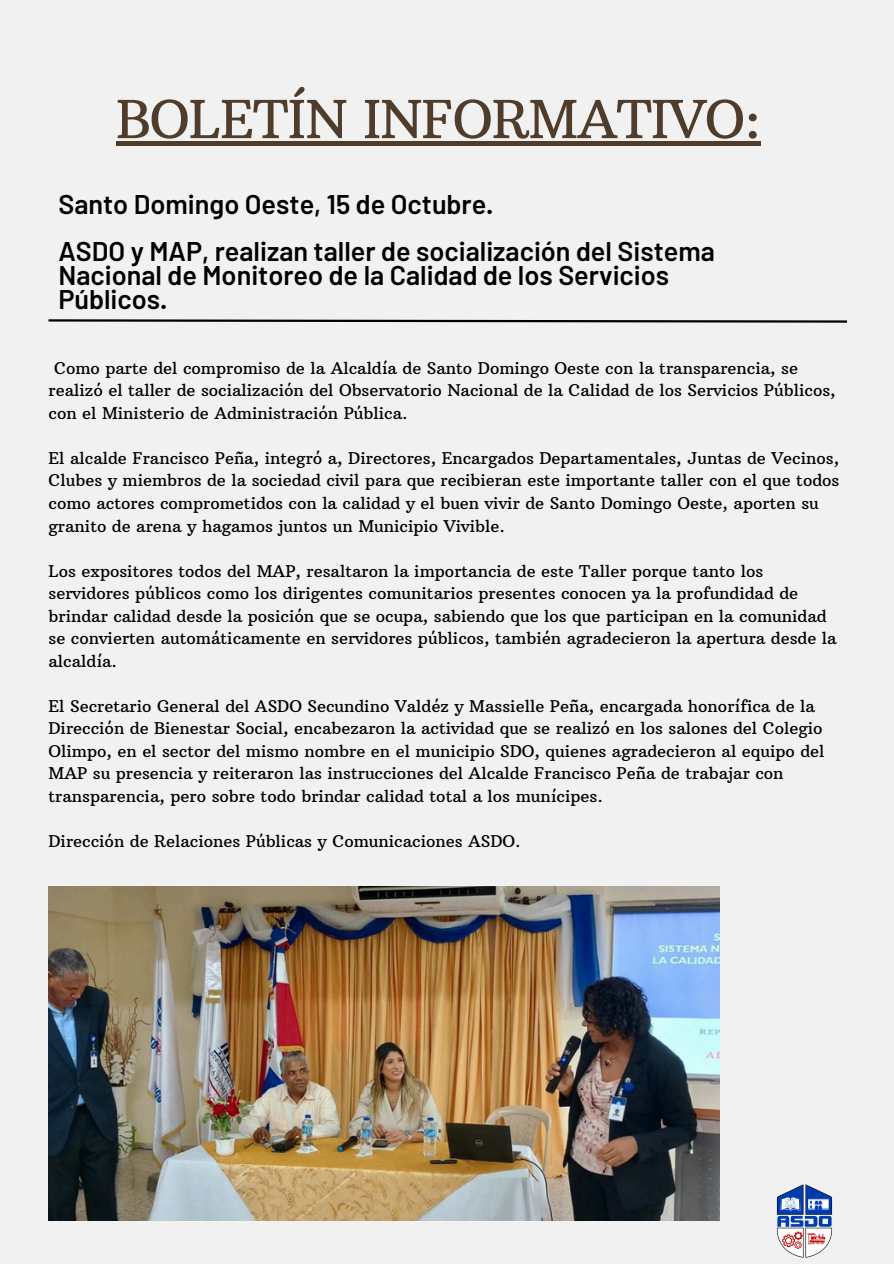
<style>
.page{position:relative;width:894px;height:1264px;background:#fff}
.page>*{position:absolute;margin:0;border:0;box-sizing:border-box;transform-origin:0 0}
.t1{font:52.2px "Arbutus Slab";letter-spacing:-.02em;color:#4f3c2b}
.t2{font:600 27px/23.7px "Barlow";color:#000}
.t3{font:16.5px/22.5px "Arbutus Slab";color:#000}
</style>
<div class="page">
<div style="left:0;top:0;width:893px;height:1263px;background:#f1f1f1"></div>
<img style="left:776px;top:1184px;width:57px;height:74px">
<svg style="left:48px;top:319px;width:799px;height:4px"></svg>
<img style="left:48px;top:886px;width:671px;height:334px">
<div style="left:116px;top:141px;width:644px;height:5px;background:#4f3c2b"></div>
<h1 class="t1" style="left:116px;top:87px;width:646px">BOLETÍN INFORMATIVO:</h1>
<h2 class="t2" style="left:58px;top:191px;width:436px">Santo Domingo Oeste, 15 de Octubre.</h2>
<h2 class="t2" style="left:58px;top:239px;width:658px">ASDO y MAP, realizan taller de socialización del Sistema<br>Nacional de Monitoreo de la Calidad de los Servicios<br>Públicos.</h2>
<p class="t3" style="left:48px;top:357px;width:788px;text-indent:6px">Como parte del compromiso de la Alcaldía de Santo Domingo Oeste con la transparencia, se realizó el taller de socialización del Observatorio Nacional de la Calidad de los Servicios Públicos, con el Ministerio de Administración Pública.</p>
<p class="t3" style="left:48px;top:447px;width:792px">El alcalde Francisco Peña, integró a, Directores, Encargados Departamentales, Juntas de Vecinos, Clubes y miembros de la sociedad civil para que recibieran este importante taller con el que todos como actores comprometidos con la calidad y el buen vivir de Santo Domingo Oeste, aporten su granito de arena y hagamos juntos un Municipio Vivible.</p>
<p class="t3" style="left:48px;top:559px;width:789px">Los expositores todos del MAP, resaltaron la importancia de este Taller porque tanto los servidores públicos como los dirigentes comunitarios presentes conocen ya la profundidad de brindar calidad desde la posición que se ocupa, sabiendo que los que participan en la comunidad se convierten automáticamente en servidores públicos, también agradecieron la apertura desde la alcaldía.</p>
<p class="t3" style="left:48px;top:694px;width:777px">El Secretario General del ASDO Secundino Valdéz y Massielle Peña, encargada honorífica de la Dirección de Bienestar Social, encabezaron la actividad que se realizó en los salones del Colegio Olimpo, en el sector del mismo nombre en el municipio SDO, quienes agradecieron al equipo del MAP su presencia y reiteraron las instrucciones del Alcalde Francisco Peña de trabajar con transparencia, pero sobre todo brindar calidad total a los munícipes.</p>
<p class="t3" style="left:48px;top:829px;width:473px">Dirección de Relaciones Públicas y Comunicaciones ASDO.</p>
</div>
